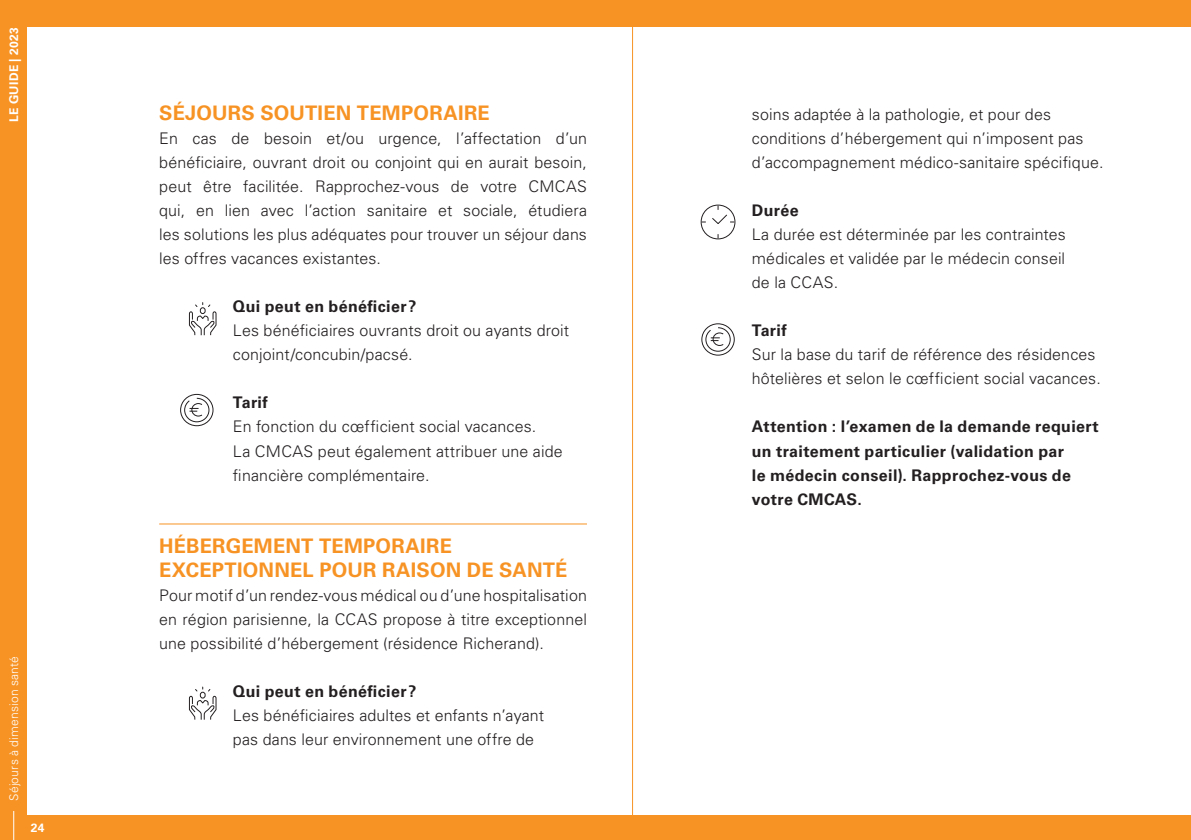
<style>
.page{position:relative;width:1191px;height:840px;background:#fff}
.page>*{position:absolute;margin:0;border:0;box-sizing:border-box;transform-origin:0 0}
._10_pt_Headlines_Cop{font:700 20px/24px "Univers LT Std";letter-spacing:.01em;color:#f79324}
._6_pt_Small_Text{font:300 16px/24px "Univers LT Std";letter-spacing:.01em;color:#231f20}
._8_pt_Small_Text{font:300 16px/24px "Univers LT Std";letter-spacing:.01em;color:#231f20;text-align:justify}
._6_pt_Small_Text-2{font:700 16px/24px "Univers LT Std";letter-spacing:.02em;color:#231f20}
._8_pt_Small_Text-2{font:700 16px "Univers LT Std";letter-spacing:.025em;color:#231f20}
.t1{font:300 12px "Univers LT Std";letter-spacing:.02em;color:#fff}
.t2{font:700 12px "Univers LT Std";letter-spacing:.025em;color:#fff}
</style>
<div class="page">
<div style="left:0;top:0;width:1191px;height:839px;background:#f79324"></div>
<div style="left:27px;top:27px;width:1164px;height:787px;background:#fff"></div>
<svg style="left:13px;top:811px;width:1px;height:28px"></svg>
<hr style="left:1190px;top:0;width:1px;height:206px;background:#823c97">
<hr style="left:159px;top:523px;width:428px;height:1px;background:#f79324">
<svg style="left:189px;top:302px;width:28px;height:33px"></svg>
<svg style="left:189px;top:686px;width:28px;height:33px"></svg>
<svg style="left:700px;top:204px;width:35px;height:35px"></svg>
<div style="left:180px;top:394px;width:33px;height:32px;border:1px solid #231f20;border-radius:50%"></div>
<svg style="left:184px;top:397px;width:25px;height:25px"></svg>
<div style="left:701px;top:323px;width:33px;height:32px;border:1px solid #231f20;border-radius:50%"></div>
<svg style="left:705px;top:327px;width:26px;height:24px"></svg>
<hr style="left:632px;top:0;width:1px;height:838px;background:#f79324">
<p class="t2" style="left:7px;top:122px;width:96px;rotate:-90deg">LE GUIDE | 2023</p>
<p class="t1" style="left:7px;top:800px;width:146px;rotate:-90deg">Séjours à dimension santé</p>
<p class="t2" style="left:31px;top:820px;width:15px">24</p>
<p class="_10_pt_Headlines_Cop" style="left:159px;top:101px;width:332px">SÉJOURS SOUTIEN TEMPORAIRE</p>
<p class="_8_pt_Small_Text" style="left:159px;top:126px;width:429px">En cas de besoin et/ou urgence, l’affectation d’un bénéficiaire, ouvrant droit ou conjoint qui en aurait besoin, peut être facilitée. Rapprochez-vous de votre CMCAS qui, en lien avec l’action sanitaire et sociale, étudiera les solutions les plus adéquates pour trouver un séjour dans les offres vacances existantes.</p>
<p class="_8_pt_Small_Text-2" style="left:233px;top:297px;width:185px">Qui peut en bénéficier?</p>
<p class="_6_pt_Small_Text" style="left:233px;top:318px;width:338px">Les bénéficiaires ouvrants droit ou ayants droit conjoint/concubin/pacsé.</p>
<p class="_8_pt_Small_Text-2" style="left:233px;top:393px;width:36px">Tarif</p>
<p class="_6_pt_Small_Text" style="left:233px;top:414px;width:331px">En fonction du cœfficient social vacances.<br>La CMCAS peut également attribuer une aide financière complémentaire.</p>
<p class="_10_pt_Headlines_Cop" style="left:159px;top:533px;width:410px">HÉBERGEMENT TEMPORAIRE<br>EXCEPTIONNEL POUR RAISON DE SANTÉ</p>
<p class="_8_pt_Small_Text" style="left:159px;top:582px;width:429px">Pour motif d’un rendez-vous médical ou d’une hospitalisation en région parisienne, la CCAS propose à titre exceptionnel une possibilité d’hébergement (résidence Richerand).</p>
<p class="_8_pt_Small_Text-2" style="left:233px;top:681px;width:185px">Qui peut en bénéficier?</p>
<p class="_6_pt_Small_Text" style="left:233px;top:702px;width:313px">Les bénéficiaires adultes et enfants n’ayant pas dans leur environnement une offre de</p>
<p class="_6_pt_Small_Text" style="left:752px;top:102px;width:353px">soins adaptée à la pathologie, et pour des conditions d’hébergement qui n’imposent pas d’accompagnement médico-sanitaire spécifique.</p>
<p class="_8_pt_Small_Text-2" style="left:752px;top:201px;width:48px">Durée</p>
<p class="_6_pt_Small_Text" style="left:752px;top:222px;width:315px;text-align:justify">La durée est déterminée par les contraintes médicales et validée par le médecin conseil de la CCAS.</p>
<p class="_8_pt_Small_Text-2" style="left:752px;top:321px;width:36px">Tarif</p>
<p class="_6_pt_Small_Text" style="left:752px;top:342px;width:350px">Sur la base du tarif de référence des résidences hôtelières et selon le cœfficient social vacances.</p>
<p class="_6_pt_Small_Text-2" style="left:752px;top:414px;width:348px">Attention : l’examen de la demande requiert un traitement particulier (validation par<br>le médecin conseil). Rapprochez-vous de votre CMCAS.</p>
</div>
